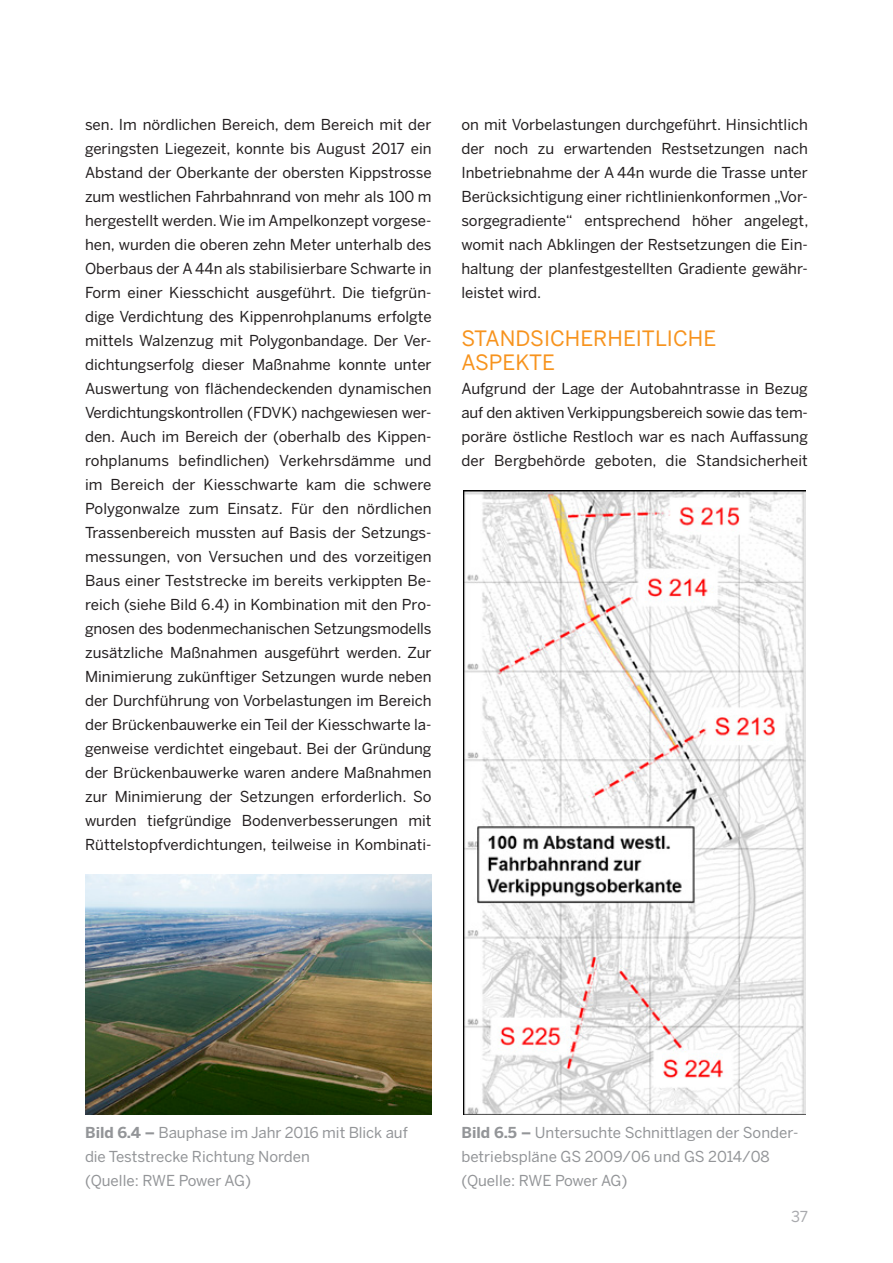
<style>
.page{position:relative;width:893px;height:1263px;background:#fff}
.page>*{position:absolute;margin:0;border:0;box-sizing:border-box;transform-origin:0 0}
.t1{font:21px/24px "Benton Sans";color:#f7931d}
.t2{font:15px/24px "Benton Sans";color:#231f20;text-align:justify}
.t3{font:15px/24px "Benton Sans";color:#939598}
.t4{font:15px "Benton Sans";color:#a8a9ad}
.s1{font-weight:700}
</style>
<div class="page">
<img style="left:85px;top:874px;width:347px;height:240px">
<img style="left:463px;top:490px;width:342px;height:624px">
<p class="t2" style="left:85px;top:113px;width:348px">sen. Im nördlichen Bereich, dem Bereich mit der geringsten Liegezeit, konnte bis August 2017 ein Abstand der Oberkante der obersten Kippstrosse zum westlichen Fahrbahnrand von mehr als 100 m hergestellt werden. Wie im Ampelkonzept vorgese&shy;hen, wurden die oberen zehn Meter unterhalb des Oberbaus der A 44n als stabilisierbare Schwarte in Form einer Kiesschicht ausgeführt. Die tiefgrün&shy;dige Verdichtung des Kippenrohplanums erfolgte mittels Walzenzug mit Polygonbandage. Der Ver&shy;dichtungserfolg dieser Maßnahme konnte unter Auswertung von flächendeckenden dynamischen Verdichtungskontrollen (FDVK) nachgewiesen wer&shy;den. Auch im Bereich der (oberhalb des Kippen&shy;rohplanums befindlichen) Verkehrsdämme und im Bereich der Kiesschwarte kam die schwere Polygonwalze zum Einsatz. Für den nördlichen Trassenbereich mussten auf Basis der Setzungs&shy;messungen, von Versuchen und des vorzeitigen Baus einer Teststrecke im bereits verkippten Be&shy;reich (siehe Bild 6.4) in Kombination mit den Pro&shy;gnosen des bodenmechanischen Setzungsmodells zusätzliche Maßnahmen ausgeführt werden. Zur Minimierung zukünftiger Setzungen wurde neben der Durchführung von Vorbelastungen im Bereich der Brückenbauwerke ein Teil der Kiesschwarte la&shy;genweise verdichtet eingebaut. Bei der Gründung der Brückenbauwerke waren andere Maßnahmen zur Minimierung der Setzungen erforderlich. So wurden tiefgründige Bodenverbesserungen mit Rüttelstopfverdichtungen, teilweise in Kombinati-</p>
<p class="t2" style="left:461px;top:113px;width:348px">on mit Vorbelastungen durchgeführt. Hinsichtlich der noch zu erwartenden Restsetzungen nach Inbetriebnahme der A 44n wurde die Trasse unter Berücksichtigung einer richtlinienkonformen „Vor&shy;sorgegradiente“ entsprechend höher angelegt, womit nach Abklingen der Restsetzungen die Ein&shy;haltung der planfestgestellten Gradiente gewähr&shy;leistet wird.</p>
<h1 class="t1" style="left:461px;top:326px;width:256px">STANDSICHERHEITLICHE<br>ASPEKTE</h1>
<p class="t2" style="left:461px;top:377px;width:348px">Aufgrund der Lage der Autobahntrasse in Bezug auf den aktiven Verkippungsbereich sowie das tem&shy;poräre östliche Restloch war es nach Auffassung der Bergbehörde geboten, die Standsicherheit</p>
<p class="t3" style="left:85px;top:1121px;width:324px"><span class="s1">Bild 6.4 –</span> Bauphase im Jahr 2016 mit Blick auf die Teststrecke Richtung Norden<br>(Quelle: RWE Power AG)</p>
<p class="t3" style="left:461px;top:1121px;width:338px"><span class="s1">Bild 6.5 –</span> Untersuchte Schnittlagen der Sonder&shy;betriebspläne GS 2009/06 und GS 2014/08 (Quelle: RWE Power AG)</p>
<p class="t4" style="left:791px;top:1208px;width:18px">37</p>
</div>
